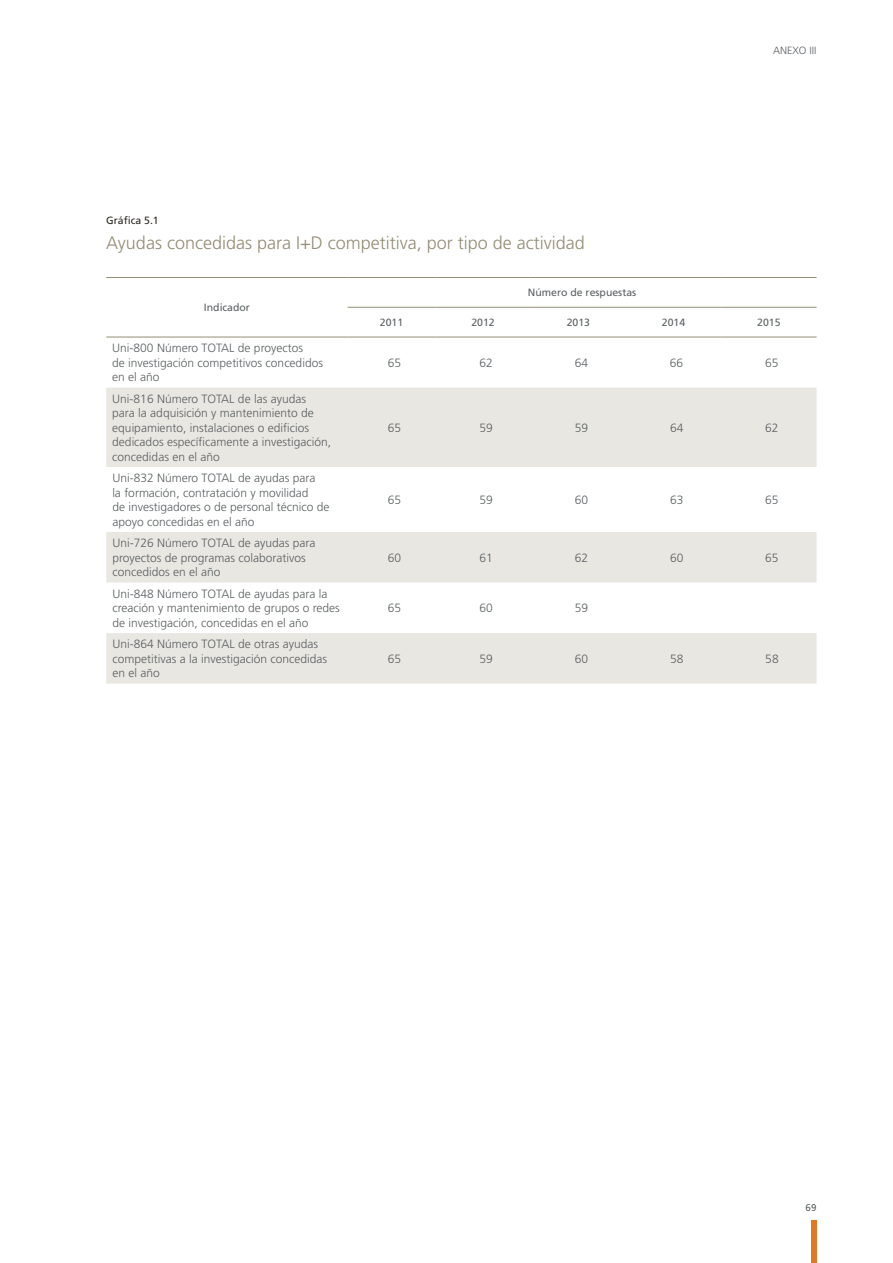
<style>
.page{position:relative;width:893px;height:1263px;background:#fff}
.page>*{position:absolute;margin:0;border:0;box-sizing:border-box;transform-origin:0 0}
.t1{font:300 18px "Frutiger LT Std";color:#938d76}
.t2{font:300 12px/14.4px "Frutiger LT Std";color:#5c6062}
.t3{font:10.5px "Frutiger LT Std";color:#5c6062}
.t4{font:10.5px "Frutiger LT Std";color:#2e2a25}
.t5{font:300 10.5px "Frutiger LT Std";color:#5c6062}
.t6{font:9.75px "Frutiger LT Std";color:#5c6062}
</style>
<div class="page">
<div style="left:811px;top:1220px;width:6px;height:43px;background:#e17824"></div>
<svg style="left:106px;top:388px;width:710px;height:296px;fill:#e9e7e1"></svg>
<hr style="left:106px;top:277px;width:242px;height:1px;background:#938d76">
<hr style="left:348px;top:277px;width:87px;height:1px;background:#938d76">
<hr style="left:435px;top:277px;width:96px;height:1px;background:#938d76">
<hr style="left:531px;top:277px;width:95px;height:1px;background:#938d76">
<hr style="left:626px;top:277px;width:95px;height:1px;background:#938d76">
<hr style="left:721px;top:277px;width:95px;height:1px;background:#938d76">
<hr style="left:348px;top:307px;width:87px;height:1px;background:#938d76">
<hr style="left:435px;top:307px;width:96px;height:1px;background:#938d76">
<hr style="left:531px;top:307px;width:95px;height:1px;background:#938d76">
<hr style="left:626px;top:307px;width:95px;height:1px;background:#938d76">
<hr style="left:721px;top:307px;width:95px;height:1px;background:#938d76">
<hr style="left:106px;top:337px;width:242px;height:1px;background:#938d76">
<hr style="left:348px;top:337px;width:87px;height:1px;background:#938d76">
<hr style="left:435px;top:337px;width:96px;height:1px;background:#938d76">
<hr style="left:531px;top:337px;width:95px;height:1px;background:#938d76">
<hr style="left:626px;top:337px;width:95px;height:1px;background:#938d76">
<hr style="left:721px;top:337px;width:95px;height:1px;background:#938d76">
<p class="t4" style="left:106px;top:214px;width:54px">Gráfica 5.1</p>
<h1 class="t1" style="left:106px;top:233px;width:480px">Ayudas concedidas para I+D competitiva, por tipo de actividad</h1>
<p class="t3" style="left:204px;top:301px;width:48px">Indicador</p>
<p class="t3" style="left:528px;top:286px;width:110px">Número de respuestas</p>
<p class="t5" style="left:773px;top:45px;width:45px">ANEXO III</p>
<p class="t2" style="left:112px;top:341px;width:212px">Uni-800 Número TOTAL de proyectos<br>de investigación competitivos concedidos en el año</p>
<p class="t2" style="left:112px;top:392px;width:220px">Uni-816 Número TOTAL de las ayudas para la adquisición y mantenimiento de equipamiento, instalaciones o edificios dedicados específicamente a investigación, concedidas en el año</p>
<p class="t2" style="left:112px;top:471px;width:219px">Uni-832 Número TOTAL de ayudas para<br>la formación, contratación y movilidad<br>de investigadores o de personal técnico de apoyo concedidas en el año</p>
<p class="t2" style="left:112px;top:536px;width:205px">Uni-726 Número TOTAL de ayudas para proyectos de programas colaborativos concedidos en el año</p>
<p class="t2" style="left:112px;top:587px;width:229px">Uni-848 Número TOTAL de ayudas para la creación y mantenimiento de grupos o redes de investigación, concedidas en el año</p>
<p class="t2" style="left:112px;top:637px;width:216px">Uni-864 Número TOTAL de otras ayudas competitivas a la investigación concedidas en el año</p>
<p class="t3" style="left:380px;top:316px;width:25px">2011</p>
<p class="t3" style="left:471px;top:316px;width:25px">2012</p>
<p class="t3" style="left:567px;top:316px;width:25px">2013</p>
<p class="t3" style="left:662px;top:316px;width:25px">2014</p>
<p class="t3" style="left:757px;top:316px;width:25px">2015</p>
<p class="t2" style="left:388px;top:356px;width:15px">65</p>
<p class="t2" style="left:479px;top:356px;width:15px">62</p>
<p class="t2" style="left:575px;top:356px;width:15px">64</p>
<p class="t2" style="left:670px;top:356px;width:15px">66</p>
<p class="t2" style="left:765px;top:356px;width:15px">65</p>
<p class="t2" style="left:388px;top:421px;width:15px">65</p>
<p class="t2" style="left:479px;top:421px;width:15px">59</p>
<p class="t2" style="left:575px;top:421px;width:15px">59</p>
<p class="t2" style="left:670px;top:421px;width:15px">64</p>
<p class="t2" style="left:765px;top:421px;width:15px">62</p>
<p class="t2" style="left:388px;top:493px;width:15px">65</p>
<p class="t2" style="left:479px;top:493px;width:15px">59</p>
<p class="t2" style="left:575px;top:493px;width:15px">60</p>
<p class="t2" style="left:670px;top:493px;width:15px">63</p>
<p class="t2" style="left:765px;top:493px;width:15px">65</p>
<p class="t2" style="left:388px;top:550px;width:15px">60</p>
<p class="t2" style="left:479px;top:550px;width:15px">61</p>
<p class="t2" style="left:575px;top:550px;width:15px">62</p>
<p class="t2" style="left:670px;top:550px;width:15px">60</p>
<p class="t2" style="left:765px;top:550px;width:15px">65</p>
<p class="t2" style="left:388px;top:601px;width:15px">65</p>
<p class="t2" style="left:479px;top:601px;width:15px">60</p>
<p class="t2" style="left:575px;top:601px;width:15px">59</p>
<p class="t2" style="left:388px;top:652px;width:15px">65</p>
<p class="t2" style="left:479px;top:652px;width:15px">59</p>
<p class="t2" style="left:575px;top:652px;width:15px">60</p>
<p class="t2" style="left:670px;top:652px;width:15px">58</p>
<p class="t2" style="left:765px;top:652px;width:15px">58</p>
<p class="t6" style="left:806px;top:1202px;width:12px">69</p>
</div>
